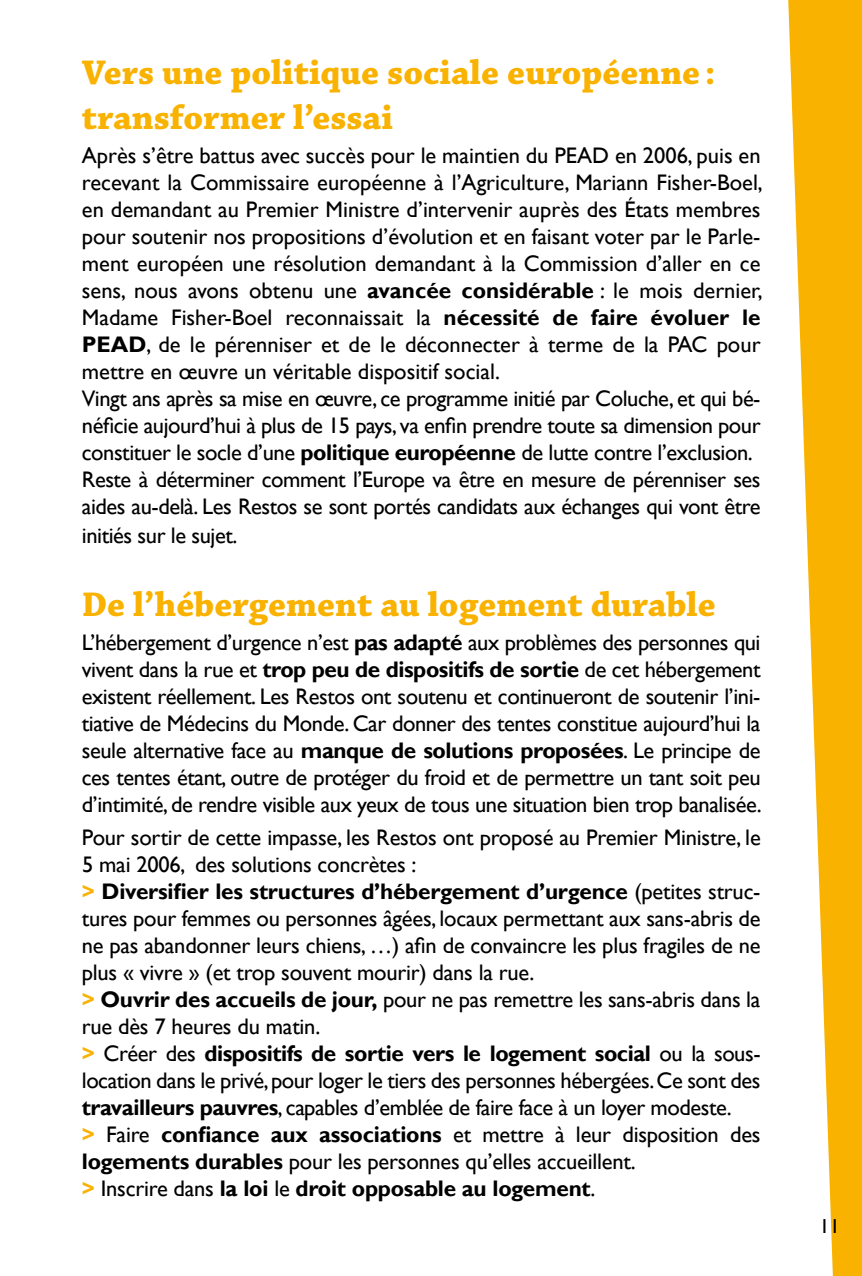
<style>
.page{position:relative;width:862px;height:1276px;background:#fff}
.page>*{position:absolute;margin:0;border:0;box-sizing:border-box;transform-origin:0 0}
.t1{font:700 36px/44.6px "Chaparral Pro";color:#f9b200}
.t2{font:22.5px/27px "Gill Sans";letter-spacing:-.01em;color:#000}
.t3{font:20.25px "Gill Sans";color:#000}
.s1{font-weight:700}
.s2{font-weight:700;color:#f9b200}
</style>
<div class="page">
<svg style="left:788px;top:0;width:73px;height:1276px;fill:#f9b200"></svg>
<h1 class="t1" style="left:82px;top:52px;width:634px">Vers une politique sociale européenne : transformer l’essai</h1>
<p class="t2" style="left:82px;top:142px;width:682px">Après s’être battus avec succès pour le maintien du PEAD en 2006, puis en recevant la Commissaire européenne à l’Agriculture, Mariann Fisher-Boel, en demandant au Premier Ministre d’intervenir auprès des états membres pour soutenir nos propositions d’évolution et en faisant voter par le Parle&shy;ment européen une résolution demandant à la Commission d’aller en ce sens, nous avons obtenu une <span class="s1">avancée considérable</span> : le mois dernier, Madame Fisher-Boel reconnaissait la <span class="s1">nécessité de faire évoluer le PEAD</span>, de le pérenniser et de le déconnecter à terme de la PAC pour mettre en œuvre un véritable dispositif social.<br>Vingt ans après sa mise en œuvre, ce programme initié par Coluche, et qui bé&shy;néficie aujourd’hui à plus de 15 pays, va enfin prendre toute sa dimension pour constituer le socle d’une <span class="s1">politique européenne</span> de lutte contre l’exclusion.<br>Reste à déterminer comment l’Europe va être en mesure de pérenniser ses aides au-delà. Les Restos se sont portés candidats aux échanges qui vont être</p>
<p class="t2" style="left:82px;top:523px;width:157px">initiés sur le sujet.</p>
<h1 class="t1" style="left:82px;top:584px;width:635px">De l’hébergement au logement durable</h1>
<p class="t2" style="left:82px;top:629px;width:681px;text-align:justify">L’hébergement d’urgence n’est <span class="s1">pas adapté</span> aux problèmes des personnes qui vivent dans la rue et <span class="s1">trop peu de dispositifs de sortie</span> de cet hébergement existent réellement. Les Restos ont soutenu et continueront de soutenir l’ini&shy;tiative de Médecins du Monde. Car donner des tentes constitue aujourd’hui la seule alternative face au <span class="s1">manque de solutions proposées</span>. Le principe de ces tentes étant, outre de protéger du froid et de permettre un tant soit peu d’intimité, de rendre visible aux yeux de tous une situation bien trop banalisée.</p>
<p class="t2" style="left:82px;top:824px;width:680px">Pour sortir de cette impasse, les Restos ont proposé au Premier Ministre, le 5 mai 2006, des solutions concrètes :<br><span class="s2">&gt;</span> <span class="s1">Diversifier les structures d’hébergement d’urgence</span> (petites struc&shy;tures pour femmes ou personnes âgées, locaux permettant aux sans-abris de ne pas abandonner leurs chiens, …) afin de convaincre les plus fragiles de ne plus « vivre » (et trop souvent mourir) dans la rue.<br><span class="s2">&gt;</span> <span class="s1">Ouvrir des accueils de jour,</span> pour ne pas remettre les sans-abris dans la rue dès 7 heures du matin.<br><span class="s2">&gt;</span> Créer des <span class="s1">dispositifs de sortie vers le logement social</span> ou la sous&shy;location dans le privé,pour loger le tiers des personnes hébergées.Ce sont des <span class="s1">travailleurs pauvres</span>, capables d’emblée de faire face à un loyer modeste.<br><span class="s2">&gt;</span> Faire <span class="s1">confiance aux associations</span> et mettre à leur disposition des <span class="s1">logements durables</span> pour les personnes qu’elles accueillent.<br><span class="s2">&gt;</span> Inscrire dans <span class="s1">la loi</span> le <span class="s1">droit opposable au logement</span>.</p>
<p class="t3" style="left:819px;top:1214px;width:22px">11</p>
</div>
